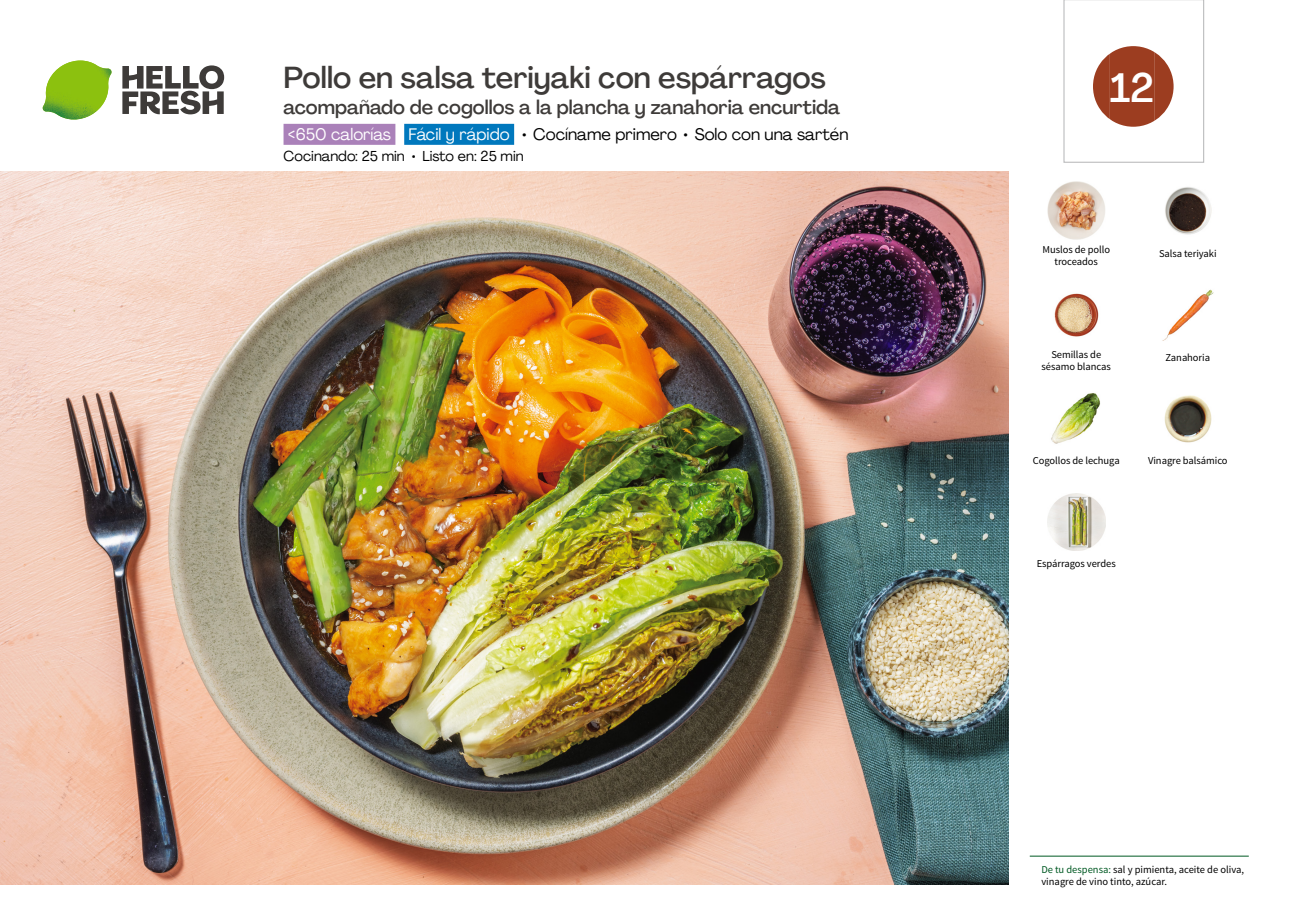
<style>
.page{position:relative;width:1289px;height:919px;background:#fff}
.page>*{position:absolute;margin:0;border:0;box-sizing:border-box;transform-origin:0 0}
.t1{font:500 40.5px "Agrandir";color:#fff}
.t2{font:500 30px "Agrandir";color:#3e3b39}
.t3{font:500 19.5px "Agrandir";color:#3e3b39}
.t4{font:16.5px "Agrandir";color:#000}
.t5{font:14.25px "Agrandir";color:#000}
.t6{font:10.5px/12px "Source Sans Pro";letter-spacing:-.005em;color:#000;text-align:center}
.s1{color:#fff}
.s2{color:#005923}
</style>
<div class="page">
<svg style="left:122px;top:65px;width:102px;height:49px"></svg>
<svg style="left:43px;top:60px;width:69px;height:60px"></svg>
<img style="left:46px;top:61px;width:34px;height:31px">
<img style="left:0;top:172px;width:1008px;height:712px">
<div style="left:283px;top:124px;width:112px;height:21px;background:#aa81b9"></div>
<div style="left:404px;top:124px;width:110px;height:21px;background:#0078bd"></div>
<hr style="left:1029px;top:855px;width:219px;height:1px;background:#005923">
<img style="left:1047px;top:182px;width:57px;height:57px">
<img style="left:1165px;top:187px;width:47px;height:48px">
<img style="left:1162px;top:289px;width:52px;height:52px">
<img style="left:1054px;top:293px;width:45px;height:44px">
<img style="left:1164px;top:395px;width:48px;height:48px">
<img style="left:1051px;top:393px;width:50px;height:51px">
<img style="left:1047px;top:493px;width:57px;height:57px">
<svg style="left:1063px;top:0;width:141px;height:163px"></svg>
<h2 class="t2" style="left:283px;top:59px;width:544px">Pollo en salsa teriyaki con espárragos</h2>
<h3 class="t3" style="left:283px;top:95px;width:558px">acompañado de cogollos a la plancha y zanahoria encurtida</h3>
<h3 class="t4" style="left:288px;top:124px;width:562px"><span class="s1">&lt;650 calorías Fácil y rápido</span> • Cocíname primero • Solo con una sartén</h3>
<h3 class="t5" style="left:283px;top:147px;width:242px">Cocinando: 25 min • Listo en: 25 min</h3>
<h1 class="t1" style="left:1109px;top:63px;width:46px">12</h1>
<p class="t6" style="left:1042px;top:243px;width:69px">Muslos de pollo troceados</p>
<p class="t6" style="left:1041px;top:348px;width:71px">Semillas de sésamo blancas</p>
<p class="t6" style="left:1158px;top:247px;width:59px">Salsa teriyaki</p>
<p class="t6" style="left:1165px;top:352px;width:46px">Zanahoria</p>
<p class="t6" style="left:1032px;top:454px;width:88px">Cogollos de lechuga</p>
<p class="t6" style="left:1148px;top:454px;width:81px">Vinagre balsámico</p>
<p class="t6" style="left:1036px;top:558px;width:80px">Espárragos verdes</p>
<p class="t6" style="left:1041px;top:863px;width:204px;text-align:left"><span class="s2">De tu despensa:</span> sal y pimienta, aceite de oliva, vinagre de vino tinto, azúcar.</p>
</div>
